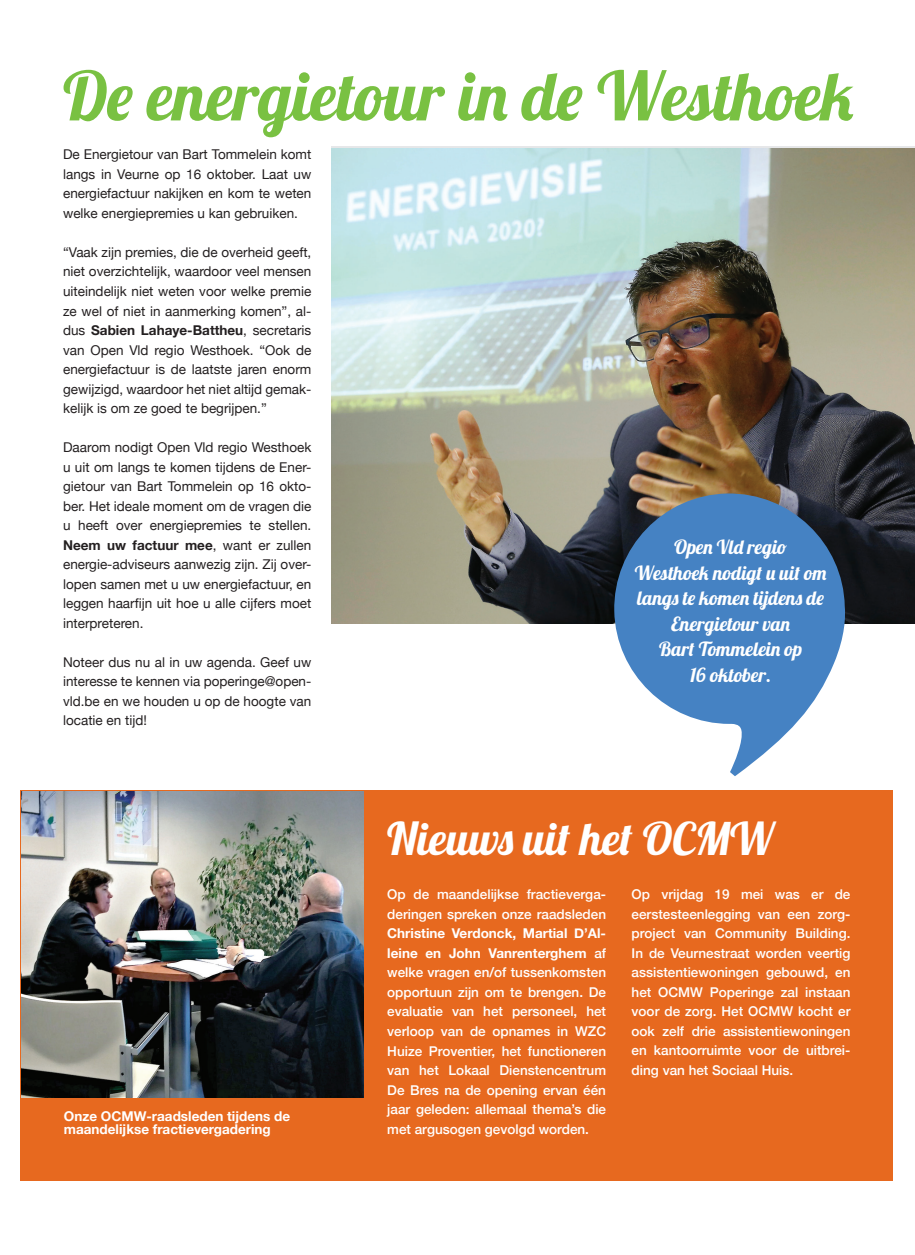
<style>
.page{position:relative;width:915px;height:1255px;background:#fff}
.page>*{position:absolute;margin:0;border:0;box-sizing:border-box;transform-origin:0 0}
.t1{font:67.5px "Lobster 1.4";letter-spacing:.02em;color:#79c142}
.t2{font:45px "Lobster 1.4";color:#fff}
.t3{font:19.5px/25.5px "Lobster 1.4";color:#fff;text-align:center}
.t4{font:13.5px/19.5px "Helvetica Neue";color:#231f20;text-align:justify}
.t5{font:500 13.5px/19.5px "Helvetica Neue";color:#fff;text-align:justify}
.t6{font:700 13.5px/13.5px "Helvetica Neue";color:#fff}
.s1{font-weight:700}
</style>
<div class="page">
<img style="left:331px;top:149px;width:582px;height:475px">
<svg style="left:612px;top:492px;width:233px;height:284px;fill:#4582c3"></svg>
<div style="left:21px;top:790px;width:871px;height:389px;background:#e7691f"></div>
<img style="left:21px;top:791px;width:342px;height:306px">
<h1 class="t1" style="left:63px;top:53px;width:791px">De energietour in de Westhoek</h1>
<p class="t4" style="left:63px;top:146px;width:250px">De Energietour van Bart Tommelein komt langs in Veurne op 16 oktober. Laat uw energiefactuur nakijken en kom te weten welke energiepremies u kan gebruiken.</p>
<p class="t4" style="left:63px;top:243px;width:250px">“Vaak zijn premies, die de overheid geeft, niet overzichtelijk, waardoor veel mensen uiteindelijk niet weten voor welke premie ze wel of niet in aanmerking komen”, al&shy;dus <span class="s1">Sabien Lahaye-Battheu</span>, secretaris van Open Vld regio Westhoek. “Ook de energiefactuur is de laatste jaren enorm gewijzigd, waardoor het niet altijd gemak&shy;kelijk is om ze goed te begrijpen.”</p>
<p class="t4" style="left:63px;top:438px;width:250px">Daarom nodigt Open Vld regio Westhoek u uit om langs te komen tijdens de Ener&shy;gietour van Bart Tommelein op 16 okto&shy;ber. Het ideale moment om de vragen die u heeft over energiepremies te stellen.<br><span class="s1">Neem uw factuur mee</span>, want er zullen energie-adviseurs aanwezig zijn. Zij over&shy;lopen samen met u uw energiefactuur, en leggen haarfijn uit hoe u alle cijfers moet interpreteren.</p>
<p class="t4" style="left:63px;top:652px;width:250px">Noteer dus nu al in uw agenda. Geef uw interesse te kennen via poperinge@open&shy;vld.be en we houden u op de hoogte van locatie en tijd!</p>
<p class="t6" style="left:64px;top:1109px;width:228px">Onze OCMW-raadsleden tijdens de maandelijkse fractievergadering</p>
<h3 class="t3" style="left:634px;top:534px;width:193px">Open Vld regio<br>Westhoek nodigt u uit om langs te komen tijdens de<br>Energietour van<br>Bart Tommelein op<br>16 oktober.</h3>
<h2 class="t2" style="left:387px;top:810px;width:387px">Nieuws uit het OCMW</h2>
<p class="t5" style="left:387px;top:883px;width:220px">Op de maandelijkse fractieverga&shy;deringen spreken onze raadsleden</p>
<p class="t5" style="left:387px;top:922px;width:220px"><span class="s1">Christine Verdonck, Martial D’Al&shy;leine en John Vanrenterghem</span> af welke vragen en/of tussenkomsten opportuun zijn om te brengen. De evaluatie van het personeel, het verloop van de opnames in WZC Huize Proventier, het functioneren van het Lokaal Dienstencentrum De Bres na de opening ervan één jaar geleden: allemaal thema’s die met argusogen gevolgd worden.</p>
<p class="t5" style="left:631px;top:883px;width:220px">Op vrijdag 19 mei was er de eerstesteenlegging van een zorg&shy;project van Community Building.<br>In de Veurnestraat worden veertig assistentiewoningen gebouwd, en het OCMW Poperinge zal instaan voor de zorg. Het OCMW kocht er ook zelf drie assistentiewoningen en kantoorruimte voor de uitbrei&shy;ding van het Sociaal Huis.</p>
</div>
